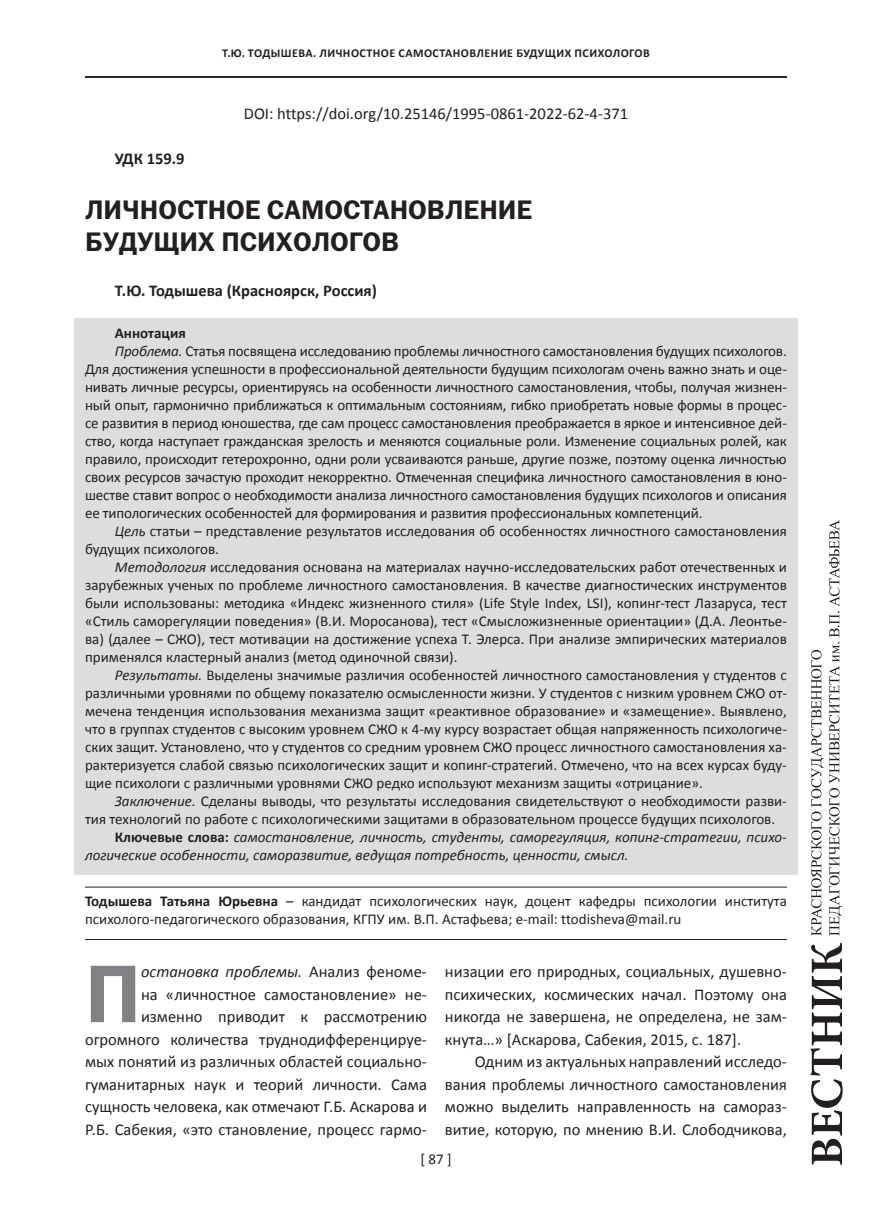
<style>
.page{position:relative;width:872px;height:1221px;background:#fff}
.page>*{position:absolute;margin:0;border:0;box-sizing:border-box;transform-origin:0 0}
.t1{font:82.05px "ez Franklin Goth Demi";color:#808285}
.t2{font:27px/32.4px "ez Franklin Goth Demi";color:#231f20}
.t3{font:16.5px/22.5px "Calibri";color:#231f20;text-align:justify}
.t4{font:700 16.5px "Calibri";color:#231f20}
.t5{font:15px/18px "Calibri";color:#231f20}
.t6{font:italic 15px "Calibri";color:#231f20}
.t7{font:700 15px "Calibri";color:#231f20}
.t8{font:700 12px "Calibri";letter-spacing:.04em;color:#231f20}
.s1{font-style:italic}
.s2{font-weight:700;font-style:normal}
.s3{font-weight:700}
</style>
<div class="page">
<svg style="left:811px;top:520px;width:31px;height:415px"></svg>
<svg style="left:810px;top:943px;width:32px;height:221px"></svg>
<div style="left:74px;top:318px;width:723px;height:556px;background:#dcdddf"></div>
<hr style="left:85px;top:886px;width:702px;height:1px;background:#231f20">
<hr style="left:85px;top:939px;width:702px;height:1px;background:#231f20">
<hr style="left:85px;top:76px;width:702px;height:1px;background:#231f20">
<hr style="left:85px;top:77px;width:702px;height:1px;background:#231f20">
<p class="t8" style="left:222px;top:45px;width:429px">Т.Ю. Тодышева. Личностное самостановление будущих психологов</p>
<p class="t3" style="left:244px;top:102px;width:386px">DOI: https://doi.org/10.25146/1995-0861-2022-62-4-371</p>
<p class="t4" style="left:115px;top:148px;width:71px">УДК 159.9</p>
<h2 class="t2" style="left:85px;top:193px;width:449px">Личностное самостановление будущих психологов</h2>
<p class="t4" style="left:115px;top:280px;width:264px">Т.Ю. Тодышева (Красноярск, Россия)</p>
<p class="t7" style="left:115px;top:323px;width:72px">Аннотация</p>
<p class="t5" style="left:115px;top:342px;width:673px"><span class="s1">Проблема.</span> Статья посвящена исследованию проблемы личностного самостановления будущих психологов.</p>
<p class="t5" style="left:85px;top:360px;width:703px">Для достижения успешности в профессиональной деятельности будущим психологам очень важно знать и оце-</p>
<p class="t5" style="left:85px;top:378px;width:703px">нивать личные ресурсы, ориентируясь на особенности личностного самостановления, чтобы, получая жизнен-</p>
<p class="t5" style="left:85px;top:396px;width:703px">ный опыт, гармонично приближаться к оптимальным состояниям, гибко приобретать новые формы в процес-</p>
<p class="t5" style="left:85px;top:414px;width:703px">се развития в период юношества, где сам процесс самостановления преображается в яркое и интенсивное дей-</p>
<p class="t5" style="left:85px;top:432px;width:703px">ство, когда наступает гражданская зрелость и меняются социальные роли. Изменение социальных ролей, как</p>
<p class="t5" style="left:85px;top:450px;width:703px">правило, происходит гетерохронно, одни роли усваиваются раньше, другие позже, поэтому оценка личностью</p>
<p class="t5" style="left:85px;top:468px;width:703px">своих ресурсов зачастую проходит некорректно. Отмеченная специфика личностного самостановления в юно-</p>
<p class="t5" style="left:85px;top:486px;width:703px">шестве ставит вопрос о необходимости анализа личностного самостановления будущих психологов и описания</p>
<p class="t5" style="left:85px;top:504px;width:619px">ее типологических особенностей для формирования и развития профессиональных компетенций.</p>
<p class="t5" style="left:115px;top:522px;width:673px"><span class="s1">Цель</span> статьи – представление результатов исследования об особенностях личностного самостановления</p>
<p class="t5" style="left:85px;top:540px;width:135px">будущих психологов.</p>
<p class="t5" style="left:115px;top:558px;width:673px"><span class="s1">Методология</span> исследования основана на материалах научно-исследовательских работ отечественных и</p>
<p class="t5" style="left:85px;top:576px;width:703px">зарубежных ученых по проблеме личностного самостановления. В качестве диагностических инструментов</p>
<p class="t5" style="left:85px;top:594px;width:703px">были использованы: методика «Индекс жизненного стиля» (Life Style Index, LSI), копинг-тест Лазаруса, тест</p>
<p class="t5" style="left:85px;top:612px;width:703px">«Стиль саморегуляции поведения» (В.И. Моросанова), тест «Смысложизненные ориентации» (Д.А. Леонтье-</p>
<p class="t5" style="left:85px;top:630px;width:703px">ва) (далее – СЖО), тест мотивации на достижение успеха Т. Элерса. При анализе эмпирических материалов</p>
<p class="t5" style="left:85px;top:648px;width:374px">применялся кластерный анализ (метод одиночной связи).</p>
<p class="t5" style="left:115px;top:666px;width:673px"><span class="s1">Результаты.</span> Выделены значимые различия особенностей личностного самостановления у студентов с</p>
<p class="t5" style="left:85px;top:684px;width:703px">различными уровнями по общему показателю осмысленности жизни. У студентов с низким уровнем СЖО от-</p>
<p class="t5" style="left:85px;top:702px;width:703px">мечена тенденция использования механизма защит «реактивное образование» и «замещение». Выявлено,</p>
<p class="t5" style="left:85px;top:720px;width:703px">что в группах студентов с высоким уровнем СЖО к 4-му курсу возрастает общая напряженность психологиче-</p>
<p class="t5" style="left:85px;top:738px;width:703px">ских защит. Установлено, что у студентов со средним уровнем СЖО процесс личностного самостановления ха-</p>
<p class="t5" style="left:85px;top:756px;width:703px">рактеризуется слабой связью психологических защит и копинг-стратегий. Отмечено, что на всех курсах буду-</p>
<p class="t5" style="left:85px;top:774px;width:619px">щие психологи с различными уровнями СЖО редко используют механизм защиты «отрицание».</p>
<p class="t5" style="left:115px;top:792px;width:673px"><span class="s1">Заключение.</span> Сделаны выводы, что результаты исследования свидетельствуют о необходимости разви-</p>
<p class="t5" style="left:85px;top:810px;width:691px">тия технологий по работе с психологическими защитами в образовательном процессе будущих психологов.</p>
<p class="t6" style="left:115px;top:826px;width:673px"><span class="s2">Ключевые слова:</span> самостановление, личность, студенты, саморегуляция, копинг-стратегии, психо-</p>
<p class="t6" style="left:85px;top:844px;width:545px">логические особенности, саморазвитие, ведущая потребность, ценности, смысл.</p>
<p class="t5" style="left:85px;top:892px;width:703px"><span class="s3">Тодышева Татьяна Юрьевна</span> – кандидат психологических наук, доцент кафедры психологии института психолого-педагогического образования, КГПУ им. В.П. Астафьева; e-mail: ttodisheva@mail.ru</p>
<p class="t3" style="left:85px;top:960px;width:343px;text-align:right"><span class="s1">остановка проблемы.</span> Анализ феноме-<br>на «личностное самостановление» не&shy;изменно приводит к рассмотрению огромного количества труднодифференцируе&shy;мых понятий из различных областей социально&shy;гуманитарных наук и теорий личности. Сама сущность человека, как отмечают Г.Б. Аскарова и Р.Б. Сабекия, «это становление, процесс гармо-</p>
<p class="t3" style="left:445px;top:960px;width:343px">низации его природных, социальных, душевно&shy;психических, космических начал. Поэтому она никогда не завершена, не определена, не зам&shy;кнута…» [Аскарова, Сабекия, 2015, с. 187].</p>
<h1 class="t1" style="left:85px;top:947px;width:57px">П</h1>
<p class="t3" style="left:445px;top:1050px;width:343px;text-indent:30px">Одним из актуальных направлений исследо&shy;вания проблемы личностного самостановления можно выделить направленность на самораз&shy;витие, которую, по мнению В.И. Слободчикова,</p>
<p class="t5" style="left:420px;top:1150px;width:33px">[ 87 ]</p>
</div>
